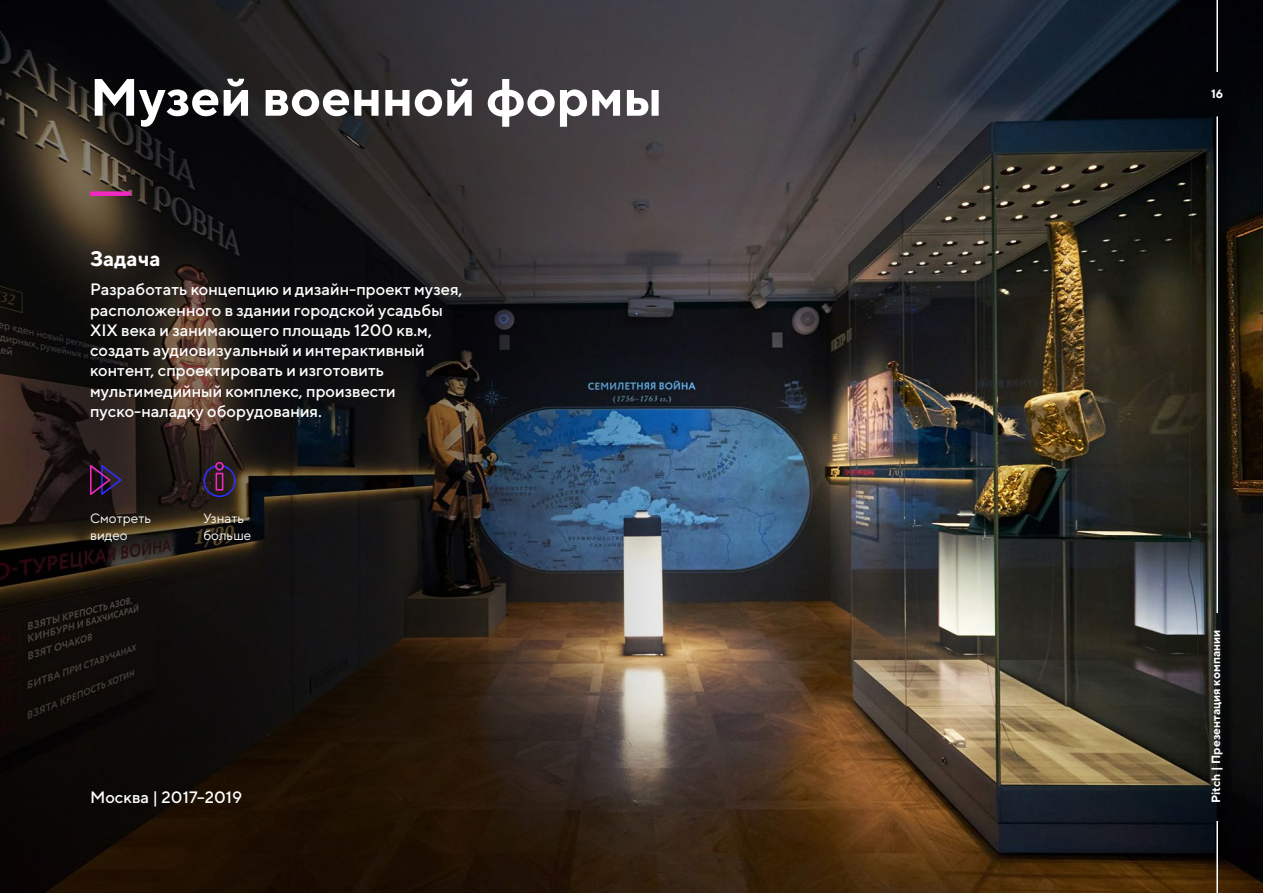
<style>
.page{position:relative;width:1263px;height:893px;background:#fff}
.page>*{position:absolute;margin:0;border:0;box-sizing:border-box;transform-origin:0 0}
.t1{font:700 52.5px "TT Norms";color:#fff}
.t2{font:700 21px "TT Norms";color:#fff}
.t3{font:500 16.5px/20.2px "TT Norms";color:#fff}
.t4{font:13.5px/16.5px "TT Norms";color:#fff}
.t5{font:700 12px "TT Norms";color:#fff}
</style>
<div class="page">
<img style="left:0;top:0;width:1263px;height:893px">
<hr style="left:1216px;top:821px;width:2px;height:72px;background:#fff">
<hr style="left:1216px;top:0;width:2px;height:72px;background:#fff">
<hr style="left:1216px;top:116px;width:2px;height:497px;background:#fff">
<div style="left:90px;top:191px;width:40px;height:5px;background:#f128c1"></div>
<svg style="left:203px;top:462px;width:33px;height:35px"></svg>
<svg style="left:90px;top:465px;width:32px;height:30px"></svg>
<h1 class="t1" style="left:90px;top:64px;width:574px">Музей военной формы</h1>
<p class="t2" style="left:90px;top:246px;width:72px">Задача</p>
<p class="t3" style="left:90px;top:279px;width:374px">Разработать концепцию и дизайн-проект музея, расположенного в здании городской усадьбы XIX века и занимающего площадь 1200 кв.м, создать аудиовизуальный и интерактивный контент, спроектировать и изготовить мультимедийный комплекс, произвести пуско-наладку оборудования.</p>
<p class="t4" style="left:90px;top:510px;width:63px">Смотреть видео</p>
<p class="t4" style="left:203px;top:510px;width:49px">Узнать больше</p>
<p class="t3" style="left:90px;top:787px;width:154px">Москва | 2017–2019</p>
<p class="t5" style="left:1211px;top:87px;width:14px">16</p>
<p class="t5" style="left:1208px;top:803px;width:175px;rotate:-90deg">Pitch | Презентация компании</p>
</div>
